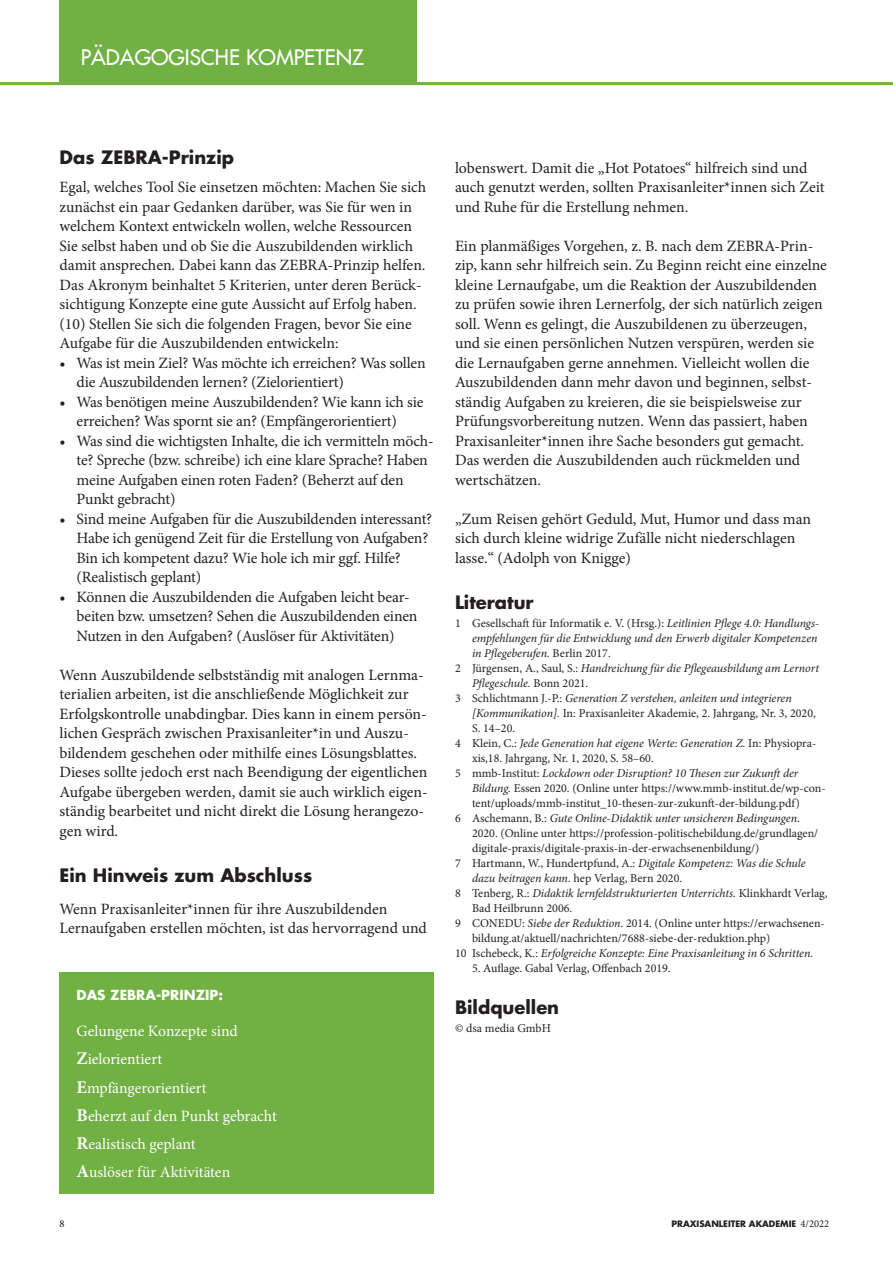
<style>
.page{position:relative;width:893px;height:1263px;background:#fff}
.page>*{position:absolute;margin:0;border:0;box-sizing:border-box;transform-origin:0 0}
.t1{font:21px "Futura LT";color:#fff}
.KPA_Zwiüb_groß{font:700 18px "Futura LT";color:#231f20}
.KPA_Grundschrift{font:15.75px/19.5px "Minion Pro";letter-spacing:-.005em;color:#231f20}
.KPA_Kst_Grund{font:15.75px "Minion Pro";color:#fff}
.KPA_Kst_ÜS{font:700 13.5px "Futura LT";color:#fff}
.KPA_LIT_Bildquelle{font:12px/15px "Minion Pro";color:#231f20}
.t2{font:italic 12px/15px "Minion Pro";letter-spacing:-.01em;color:#231f20}
.t3{font:500 10.5px "Minion Pro";color:#231f20}
.t4{font:700 8.7px "Futura LT";color:#231f20}
.s1{font-weight:700;font-size:18px}
.s2{font-style:normal}
.s3{font-style:italic}
.s4{font-family:"Minion Pro";font-weight:400;font-size:10.5px}
</style>
<div class="page">
<hr style="left:0;top:82px;width:893px;height:3px;background:#71b043">
<div style="left:60px;top:0;width:357px;height:84px;background:#71b043"></div>
<div style="left:60px;top:972px;width:374px;height:221px;background:#71b043"></div>
<h1 class="t1" style="left:81px;top:43px;width:285px">PÄDAGOGISCHE KOMPETENZ</h1>
<p class="KPA_Zwiüb_groß" style="left:60px;top:146px;width:176px">Das ZEBRA-Prinzip</p>
<p class="KPA_Grundschrift" style="left:60px;top:177px;width:368px">Egal, welches Tool Sie einsetzen möchten: Machen Sie sich zunächst ein paar Gedanken darüber, was Sie für wen in welchem Kontext entwickeln wollen, welche Ressourcen Sie selbst haben und ob Sie die Auszubildenden wirklich damit ansprechen. Dabei kann das ZEBRA-Prinzip helfen.<br>Das Akronym beinhaltet 5 Kriterien, unter deren Berück&shy;sichtigung Konzepte eine gute Aussicht auf Erfolg haben. (10) Stellen Sie sich die folgenden Fragen, bevor Sie eine Aufgabe für die Auszubildenden entwickeln:</p>
<p class="KPA_Grundschrift" style="left:77px;top:353px;width:351px;text-indent:-17px">• Was ist mein Ziel? Was möchte ich erreichen? Was sollen die Auszubildenden lernen? (Zielorientiert)</p>
<p class="KPA_Grundschrift" style="left:77px;top:392px;width:349px;text-indent:-17px">• Was benötigen meine Auszubildenden? Wie kann ich sie erreichen? Was spornt sie an? (Empfängerorientiert)</p>
<p class="KPA_Grundschrift" style="left:77px;top:431px;width:359px;text-indent:-17px">• Was sind die wichtigsten Inhalte, die ich vermitteln möch&shy;te? Spreche (bzw. schreibe) ich eine klare Sprache? Haben meine Aufgaben einen roten Faden? (Beherzt auf den Punkt gebracht)</p>
<p class="KPA_Grundschrift" style="left:77px;top:509px;width:357px;text-indent:-17px">• Sind meine Aufgaben für die Auszubildenden interessant?<br>Habe ich genügend Zeit für die Erstellung von Aufgaben?<br>Bin ich kompetent dazu? Wie hole ich mir ggf. Hilfe? (Realistisch geplant)</p>
<p class="KPA_Grundschrift" style="left:77px;top:587px;width:342px;text-indent:-17px">• Können die Auszubildenden die Aufgaben leicht bear&shy;beiten bzw. umsetzen? Sehen die Auszubildenden einen<br>Nutzen in den Aufgaben? (Auslöser für Aktivitäten)</p>
<p class="KPA_Grundschrift" style="left:60px;top:665px;width:370px">Wenn Auszubildende selbstständig mit analogen Lernma&shy;terialien arbeiten, ist die anschließende Möglichkeit zur Erfolgskontrolle unabdingbar. Dies kann in einem persön&shy;lichen Gespräch zwischen Praxisanleiter*in und Auszu&shy;bildendem geschehen oder mithilfe eines Lösungsblattes.<br>Dieses sollte jedoch erst nach Beendigung der eigentlichen Aufgabe übergeben werden, damit sie auch wirklich eigen&shy;ständig bearbeitet und nicht direkt die Lösung herangezo&shy;gen wird.</p>
<p class="KPA_Zwiüb_groß" style="left:60px;top:863px;width:254px">Ein Hinweis zum Abschluss</p>
<p class="KPA_Grundschrift" style="left:60px;top:899px;width:369px">Wenn Praxisanleiter*innen für ihre Auszubildenden<br>Lernaufgaben erstellen möchten, ist das hervorragend und</p>
<p class="KPA_Kst_ÜS" style="left:77px;top:986px;width:148px">DAS ZEBRA-PRINZIP:</p>
<p class="KPA_Kst_Grund" style="left:77px;top:1021px;width:163px">Gelungene Konzepte sind</p>
<p class="KPA_Kst_Grund" style="left:77px;top:1049px;width:87px"><span class="s1">Z</span>ielorientiert</p>
<p class="KPA_Kst_Grund" style="left:77px;top:1077px;width:132px"><span class="s1">E</span>mpfängerorientiert</p>
<p class="KPA_Kst_Grund" style="left:77px;top:1105px;width:202px"><span class="s1">B</span>eherzt auf den Punkt gebracht</p>
<p class="KPA_Kst_Grund" style="left:77px;top:1133px;width:121px"><span class="s1">R</span>ealistisch geplant</p>
<p class="KPA_Kst_Grund" style="left:77px;top:1161px;width:155px"><span class="s1">A</span>uslöser für Aktivitäten</p>
<p class="KPA_Grundschrift" style="left:455px;top:158px;width:371px">lobenswert. Damit die „Hot Potatoes“ hilfreich sind und auch genutzt werden, sollten Praxisanleiter*innen sich Zeit und Ruhe für die Erstellung nehmen.</p>
<p class="KPA_Grundschrift" style="left:455px;top:236px;width:373px">Ein planmäßiges Vorgehen, z. B. nach dem ZEBRA-Prin&shy;zip, kann sehr hilfreich sein. Zu Beginn reicht eine einzelne kleine Lernaufgabe, um die Reaktion der Auszubildenden zu prüfen sowie ihren Lernerfolg, der sich natürlich zeigen soll. Wenn es gelingt, die Auszubildenen zu überzeugen, und sie einen persönlichen Nutzen verspüren, werden sie die Lernaufgaben gerne annehmen. Vielleicht wollen die Auszubildenden dann mehr davon und beginnen, selbst&shy;ständig Aufgaben zu kreieren, die sie beispielsweise zur Prüfungsvorbereitung nutzen. Wenn das passiert, haben Praxisanleiter*innen ihre Sache besonders gut gemacht.<br>Das werden die Auszubildenden auch rückmelden und wertschätzen.</p>
<p class="KPA_Grundschrift" style="left:455px;top:509px;width:358px">„Zum Reisen gehört Geduld, Mut, Humor und dass man sich durch kleine widrige Zufälle nicht niederschlagen lasse.“ (Adolph von Knigge)</p>
<p class="KPA_Zwiüb_groß" style="left:455px;top:590px;width:80px">Literatur</p>
<p class="t2" style="left:472px;top:616px;width:349px;text-indent:-17px"><span class="s2">1 Gesellschaft für Informatik e. V. (Hrsg.):</span> Leitlinien Pflege 4.0: Handlungs&shy;empfehlungen für die Entwicklung und den Erwerb digitaler Kompetenzen in Pflegeberufen. <span class="s2">Berlin 2017.</span></p>
<p class="t2" style="left:472px;top:661px;width:349px;text-indent:-17px"><span class="s2">2 Jürgensen, A., Saul, S.:</span> Handreichung für die Pflegeausbildung am Lernort<br>Pflegeschule. <span class="s2">Bonn 2021.</span></p>
<p class="KPA_LIT_Bildquelle" style="left:472px;top:691px;width:345px;text-indent:-17px">3 Schlichtmann J.-P.: <span class="s3">Generation Z verstehen, anleiten und integrieren [Kommunikation].</span> In: Praxisanleiter Akademie, 2. Jahrgang, Nr. 3, 2020,<br>S. 14–20.</p>
<p class="KPA_LIT_Bildquelle" style="left:472px;top:736px;width:346px;text-indent:-17px">4 Klein, C.: <span class="s3">Jede Generation hat eigene Werte: Generation Z.</span> In: Physiopra&shy;xis,18. Jahrgang, Nr. 1, 2020, S. 58–60.</p>
<p class="KPA_LIT_Bildquelle" style="left:472px;top:766px;width:355px;text-indent:-17px">5 mmb-Institut: <span class="s3">Lockdown oder Disruption? 10 Thesen zur Zukunft der<br>Bildung.</span> Essen 2020. (Online unter https://www.mmb-institut.de/wp-con&shy;tent/uploads/mmb-institut_10-thesen-zur-zukunft-der-bildung.pdf)</p>
<p class="KPA_LIT_Bildquelle" style="left:472px;top:811px;width:348px;text-indent:-17px">6 Aschemann, B.: <span class="s3">Gute Online-Didaktik unter unsicheren Bedingungen</span>.<br>2020. (Online unter https://profession-politischebildung.de/grundlagen/ digitale-praxis/digitale-praxis-in-der-erwachsenenbildung/)</p>
<p class="KPA_LIT_Bildquelle" style="left:472px;top:856px;width:335px;text-indent:-17px">7 Hartmann, W., Hundertpfund, A.: <span class="s3">Digitale Kompetenz: Was die Schule dazu beitragen kann.</span> hep Verlag, Bern 2020.</p>
<p class="KPA_LIT_Bildquelle" style="left:472px;top:886px;width:357px;text-indent:-17px">8 Tenberg, R.: <span class="s3">Didaktik lernfeldstrukturierten Unterrichts.</span> Klinkhardt Verlag,<br>Bad Heilbrunn 2006.</p>
<p class="KPA_LIT_Bildquelle" style="left:472px;top:916px;width:354px;text-indent:-17px">9 CONEDU: <span class="s3">Siebe der Reduktion</span>. 2014. (Online unter https://erwachsenen&shy;bildung.at/aktuell/nachrichten/7688-siebe-der-reduktion.php)</p>
<p class="t2" style="left:455px;top:946px;width:360px"><span class="s2">10 Ischebeck, K.:</span> Erfolgreiche Konzepte: Eine Praxisanleitung in 6 Schritten.</p>
<p class="KPA_LIT_Bildquelle" style="left:472px;top:961px;width:200px">5. Auflage. Gabal Verlag, Offenbach 2019.</p>
<p class="KPA_Zwiüb_groß" style="left:455px;top:996px;width:106px">Bildquellen</p>
<p class="KPA_LIT_Bildquelle" style="left:455px;top:1021px;width:97px">© dsa media GmbH</p>
<p class="t3" style="left:60px;top:1217px;width:7px">8</p>
<p class="t4" style="left:671px;top:1218px;width:159px">PRAXISANLEITER AKADEMIE <span class="s4">4/2022</span></p>
</div>
